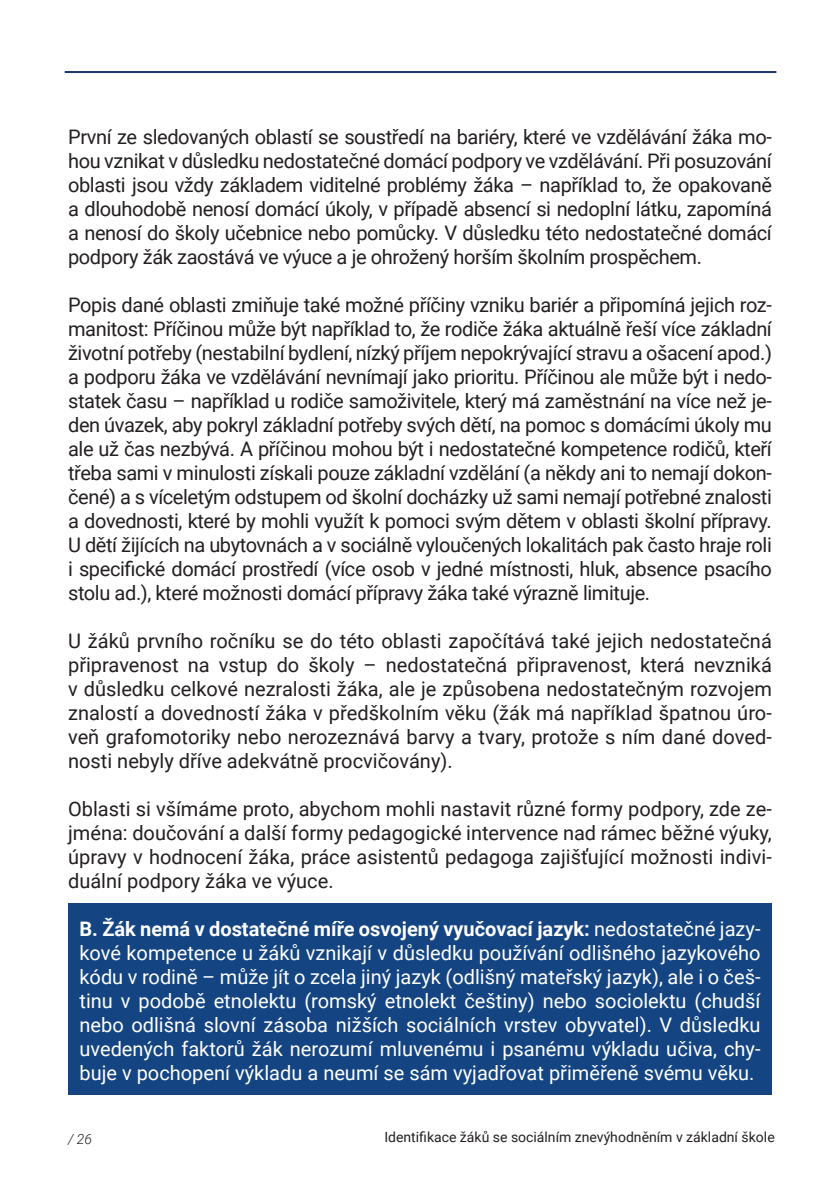
<style>
.page{position:relative;width:840px;height:1191px;background:#fff}
.page>*{position:absolute;margin:0;border:0;box-sizing:border-box;transform-origin:0 0}
.t1{font:20px/24px "Roboto";letter-spacing:-.015em;color:#231f20;text-align:justify}
.t2{font:20px/24px "Roboto";color:#fff;text-align:justify}
.t3{font:14px "Roboto";color:#231f20}
.t4{font:italic 300 14px "Roboto";color:#231f20}
.s1{font-weight:700}
</style>
<div class="page">
<hr style="left:65px;top:71px;width:711px;height:2px;background:#1d386c">
<div style="left:68px;top:903px;width:703px;height:191px;background:#144582"></div>
<p class="t1" style="left:68px;top:124px;width:705px">První ze sledovaných oblastí se soustředí na bariéry, které ve vzdělávání žáka mo&shy;hou vznikat v důsledku nedostatečné domácí podpory ve vzdělávání. Při posuzování oblasti jsou vždy základem viditelné problémy žáka – například to, že opakovaně a dlouhodobě nenosí domácí úkoly, v případě absencí si nedoplní látku, zapomíná a nenosí do školy učebnice nebo pomůcky. V důsledku této nedostatečné domácí podpory žák zaostává ve výuce a je ohrožený horším školním prospěchem.</p>
<p class="t1" style="left:68px;top:292px;width:705px">Popis dané oblasti zmiňuje také možné příčiny vzniku bariér a připomíná jejich roz&shy;manitost: Příčinou může být například to, že rodiče žáka aktuálně řeší více základní životní potřeby (nestabilní bydlení, nízký příjem nepokrývající stravu a ošacení apod.) a podporu žáka ve vzdělávání nevnímají jako prioritu. Příčinou ale může být i nedo&shy;statek času – například u rodiče samoživitele, který má zaměstnání na více než je&shy;den úvazek, aby pokryl základní potřeby svých dětí, na pomoc s domácími úkoly mu ale už čas nezbývá. A příčinou mohou být i nedostatečné kompetence rodičů, kteří třeba sami v minulosti získali pouze základní vzdělání (a někdy ani to nemají dokon&shy;čené) a s víceletým odstupem od školní docházky už sami nemají potřebné znalosti a dovednosti, které by mohli využít k pomoci svým dětem v oblasti školní přípravy.<br>U dětí žijících na ubytovnách a v sociálně vyloučených lokalitách pak často hraje roli i specifické domácí prostředí (více osob v jedné místnosti, hluk, absence psacího stolu ad.), které možnosti domácí přípravy žáka také výrazně limituje.</p>
<p class="t1" style="left:68px;top:628px;width:705px">U žáků prvního ročníku se do této oblasti započítává také jejich nedostatečná připravenost na vstup do školy – nedostatečná připravenost, která nevzniká v důsledku celkové nezralosti žáka, ale je způsobena nedostatečným rozvojem znalostí a dovedností žáka v předškolním věku (žák má například špatnou úro&shy;veň grafomotoriky nebo nerozeznává barvy a tvary, protože s ním dané doved&shy;nosti nebyly dříve adekvátně procvičovány).</p>
<p class="t1" style="left:68px;top:796px;width:704px">Oblasti si všímáme proto, abychom mohli nastavit různé formy podpory, zde ze&shy;jména: doučování a další formy pedagogické intervence nad rámec běžné výuky, úpravy v hodnocení žáka, práce asistentů pedagoga zajišťující možnosti indivi&shy;duální podpory žáka ve výuce.</p>
<p class="t2" style="left:79px;top:916px;width:682px"><span class="s1">B. Žák nemá v dostatečné míře osvojený vyučovací jazyk:</span> nedostatečné jazy&shy;kové kompetence u žáků vznikají v důsledku používání odlišného jazykového kódu v rodině – může jít o zcela jiný jazyk (odlišný mateřský jazyk), ale i o češ&shy;tinu v podobě etnolektu (romský etnolekt češtiny) nebo sociolektu (chudší nebo odlišná slovní zásoba nižších sociálních vrstev obyvatel). V důsledku uvedených faktorů žák nerozumí mluvenému i psanému výkladu učiva, chy&shy;buje v pochopení výkladu a neumí se sám vyjadřovat přiměřeně svému věku.</p>
<p class="t4" style="left:68px;top:1129px;width:26px">/ 26</p>
<p class="t3" style="left:384px;top:1127px;width:391px">Identifikace žáků se sociálním znevýhodněním v základní škole</p>
</div>
